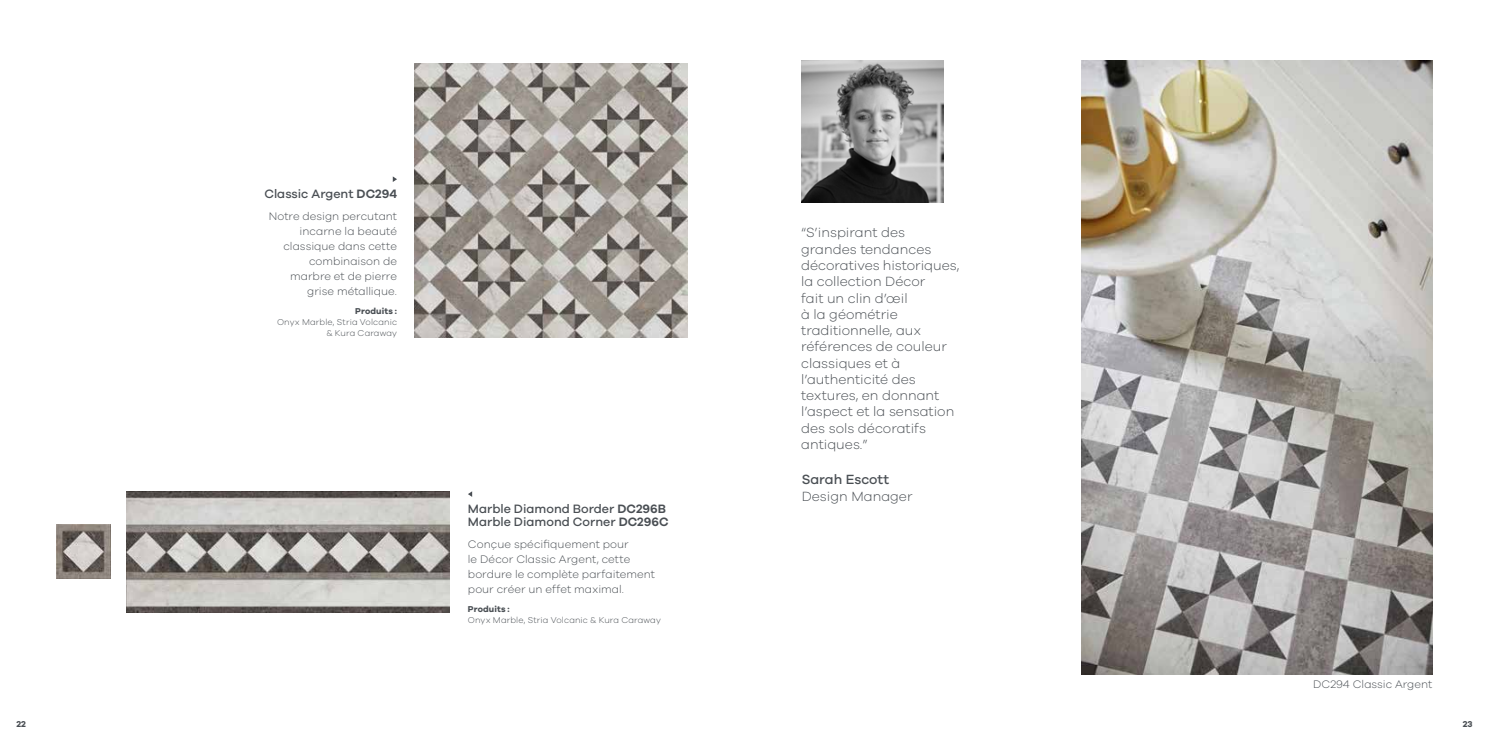
<style>
.page{position:relative;width:1489px;height:745px;background:#fff}
.page>*{position:absolute;margin:0;border:0;box-sizing:border-box;transform-origin:0 0}
.t1{font:300 13.75px/16.2px "Galano Grotesque";color:#4a4f54}
.t2{font:500 13.75px "Galano Grotesque";color:#4a4f54}
.t3{font:500 12.5px/13.1px "Galano Grotesque";color:#4a4f54}
.t4{font:300 11.25px/15px "Galano Grotesque";color:#4a4f54;text-align:right}
.t5{font:300 8.75px/11.2px "Galano Grotesque";letter-spacing:.015em;color:#4a4f54;text-align:right}
.t6{font:700 8.75px "Galano Grotesque";letter-spacing:.015em;color:#4a4f54}
.s1{font-weight:600}
</style>
<div class="page">
<svg style="left:393px;top:176px;width:4px;height:6px"></svg>
<img style="left:415px;top:64px;width:272px;height:273px">
<img style="left:57px;top:524px;width:53px;height:54px">
<img style="left:126px;top:491px;width:323px;height:121px">
<svg style="left:468px;top:491px;width:4px;height:5px"></svg>
<img style="left:801px;top:60px;width:142px;height:142px">
<img style="left:1081px;top:60px;width:350px;height:613px">
<p class="t6" style="left:16px;top:718px;width:11px">22</p>
<p class="t3" style="left:264px;top:187px;width:134px">Classic Argent <span class="s1">DC294</span></p>
<p class="t4" style="left:269px;top:208px;width:130px">Notre design percutant incarne la beauté classique dans cette combinaison de marbre et de pierre grise métallique.</p>
<p class="t6" style="left:355px;top:305px;width:43px">Produits :</p>
<p class="t5" style="left:277px;top:316px;width:121px">Onyx Marble, Stria Volcanic &amp; Kura Caraway</p>
<p class="t3" style="left:468px;top:501px;width:202px">Marble Diamond Border <span class="s1">DC296B<br></span>Marble Diamond Corner <span class="s1">DC296C</span></p>
<p class="t4" style="left:468px;top:536px;width:189px;text-align:left">Conçue spécifiquement pour<br>le Décor Classic Argent, cette bordure le complète parfaitement pour créer un effet maximal.</p>
<p class="t6" style="left:468px;top:603px;width:43px">Produits :</p>
<p class="t5" style="left:468px;top:614px;width:194px">Onyx Marble, Stria Volcanic &amp; Kura Caraway</p>
<p class="t1" style="left:801px;top:224px;width:160px">“S’inspirant des grandes tendances décoratives historiques, la collection Décor<br>fait un clin d’œil<br>à la géométrie traditionnelle, aux références de couleur classiques et à l’authenticité des textures, en donnant l’aspect et la sensation des sols décoratifs antiques.”</p>
<p class="t2" style="left:801px;top:471px;width:89px">Sarah Escott</p>
<p class="t1" style="left:801px;top:487px;width:112px">Design Manager</p>
<p class="t4" style="left:1312px;top:676px;width:121px">DC294 Classic Argent</p>
<p class="t6" style="left:1462px;top:718px;width:11px">23</p>
</div>
